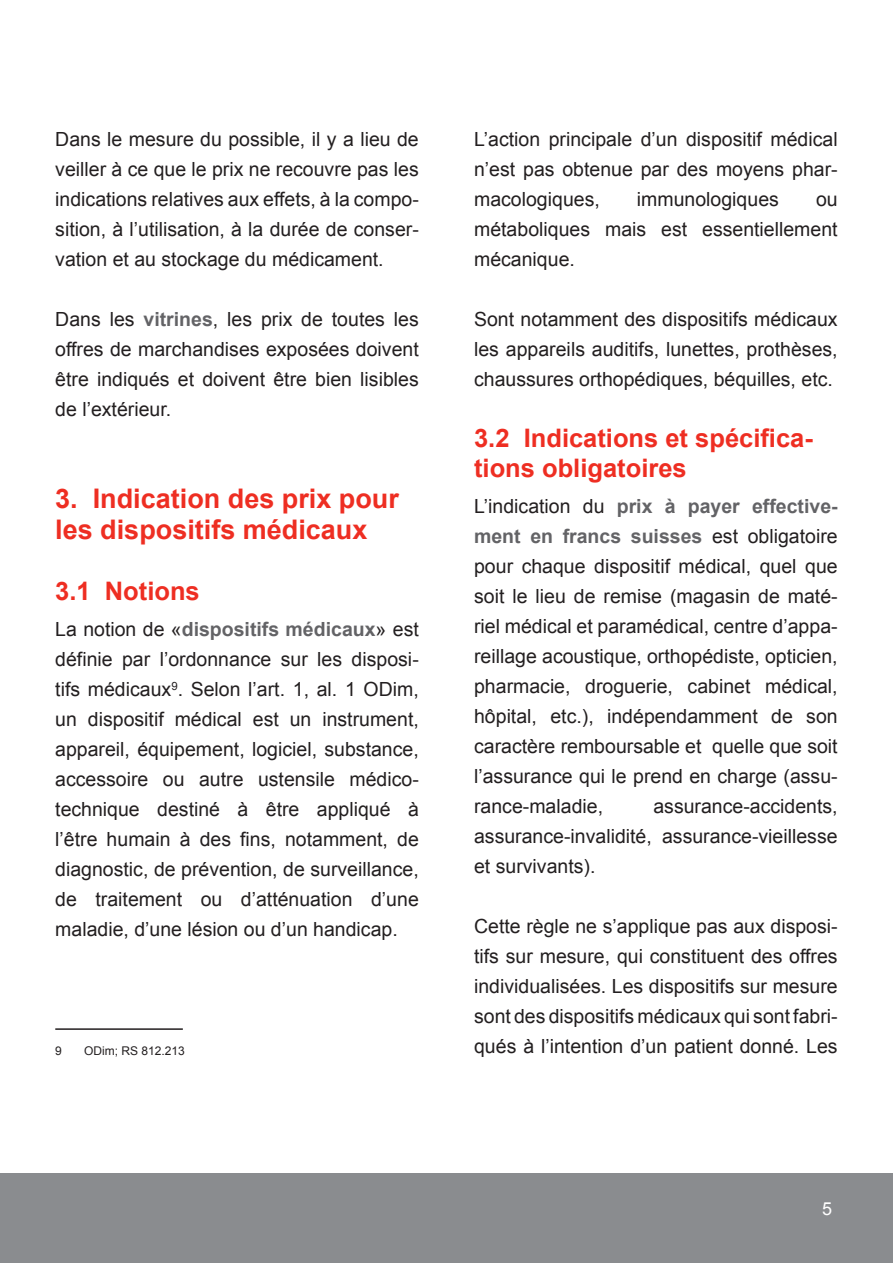
<style>
.page{position:relative;width:893px;height:1263px;background:#fff}
.page>*{position:absolute;margin:0;border:0;box-sizing:border-box;transform-origin:0 0}
.titre_1{font:700 27px/31.5px "Arial";color:#ee2e22}
.titre_2{font:700 25.5px/30.6px "Arial";color:#ee2e22}
.texte_normal{font:19.5px/30px "Arial";color:#231f20;text-align:justify}
.t1{font:18px "Arial";color:#fff}
.Fussnote{font:12px "Arial";color:#231f20}
.s1{font-weight:700;color:#636366}
</style>
<div class="page">
<div style="left:0;top:1174px;width:893px;height:89px;background:#8a8c8f"></div>
<hr style="left:55px;top:1028px;width:128px;height:2px;background:#231f20">
<p class="texte_normal" style="left:55px;top:124px;width:365px">Dans le mesure du possible, il y a lieu de veiller à ce que le prix ne recouvre pas les indications relatives aux effets, à la compo&shy;sition, à l’utilisation, à la durée de conser&shy;vation et au stockage du médicament.</p>
<p class="texte_normal" style="left:55px;top:304px;width:365px">Dans les <span class="s1">vitrines</span>, les prix de toutes les offres de marchandises exposées doivent être indiqués et doivent être bien lisibles de l’extérieur.</p>
<p class="titre_1" style="left:55px;top:483px;width:345px">3. Indication des prix pour les dispositifs médicaux</p>
<p class="titre_2" style="left:55px;top:577px;width:146px">3.1 Notions</p>
<p class="texte_normal" style="left:55px;top:615px;width:365px">La notion de «<span class="s1">dispositifs médicaux</span>» est définie par l’ordonnance sur les disposi&shy;tifs médicaux<sup>9</sup>. Selon l’art. 1, al. 1 ODim, un dispositif médical est un instrument, appareil, équipement, logiciel, substance, accessoire ou autre ustensile médico&shy;technique destiné à être appliqué à l’être humain à des fins, notamment, de diagnostic, de prévention, de surveillance, de traitement ou d’atténuation d’une maladie, d’une lésion ou d’un handicap.</p>
<p class="Fussnote" style="left:55px;top:1042px;width:8px">9</p>
<p class="Fussnote" style="left:84px;top:1042px;width:102px">ODim; RS 812.213</p>
<p class="texte_normal" style="left:474px;top:124px;width:365px">L’action principale d’un dispositif médical n’est pas obtenue par des moyens phar&shy;macologiques,</p>
<p class="texte_normal" style="left:637px;top:184px;width:143px">immunologiques</p>
<p class="texte_normal" style="left:474px;top:184px;width:365px;text-indent:342px">ou métaboliques mais est essentiellement mécanique.</p>
<p class="texte_normal" style="left:474px;top:304px;width:365px">Sont notamment des dispositifs médicaux les appareils auditifs, lunettes, prothèses, chaussures orthopédiques, béquilles, etc.</p>
<p class="titre_2" style="left:474px;top:423px;width:340px">3.2 Indications et spécifica&shy;tions obligatoires</p>
<p class="texte_normal" style="left:474px;top:492px;width:365px">L’indication du <span class="s1">prix à payer effective&shy;ment en francs suisses</span> est obligatoire pour chaque dispositif médical, quel que soit le lieu de remise (magasin de maté&shy;riel médical et paramédical, centre d’appa&shy;reillage acoustique, orthopédiste, opticien, pharmacie, droguerie, cabinet médical, hôpital, etc.), indépendamment de son caractère remboursable et quelle que soit l’assurance qui le prend en charge (assu&shy;rance-maladie,</p>
<p class="texte_normal" style="left:474px;top:792px;width:365px;text-indent:179px">assurance-accidents, assurance-invalidité, assurance-vieillesse et survivants).</p>
<p class="texte_normal" style="left:474px;top:912px;width:365px">Cette règle ne s’applique pas aux disposi&shy;tifs sur mesure, qui constituent des offres individualisées. Les dispositifs sur mesure sont des dispositifs médicaux qui sont fabri&shy;qués à l’intention d’un patient donné. Les</p>
<p class="t1" style="left:822px;top:1196px;width:12px">5</p>
</div>
